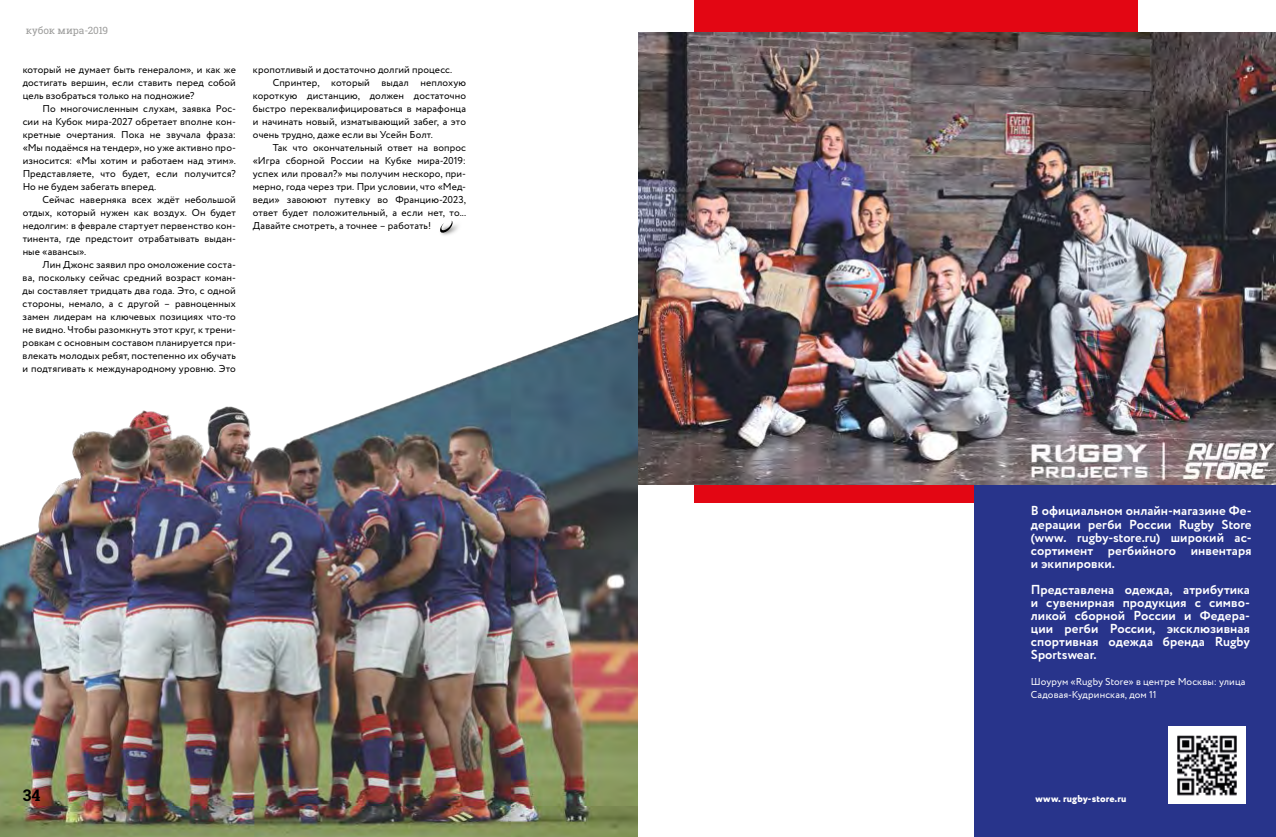
<style>
.page{position:relative;width:1276px;height:837px;background:#fff}
.page>*{position:absolute;margin:0;border:0;box-sizing:border-box;transform-origin:0 0}
.t1{font:700 16px "Roboto Slab";color:#000}
.t2{font:700 13px/13px "Circe";letter-spacing:.005em;color:#fff;text-align:justify}
.t3{font:10px/13px "Circe";letter-spacing:.01em;color:#000;text-align:justify}
.t4{font:10px/13px "Circe";letter-spacing:.01em;color:#fff}
.t5{font:800 10px "Circe";letter-spacing:.01em;color:#fff}
.t6{font:10px "Roboto Slab";color:#9d9d9c}
</style>
<div class="page">
<img style="left:0;top:315px;width:638px;height:521px">
<img style="left:441px;top:224px;width:17px;height:11px">
<svg style="left:440px;top:220px;width:13px;height:13px"></svg>
<div style="left:694px;top:0;width:444px;height:502px;background:#e30613"></div>
<div style="left:974px;top:112px;width:302px;height:724px;background:#28348b"></div>
<img style="left:639px;top:33px;width:637px;height:451px">
<img style="left:1169px;top:726px;width:76px;height:76px">
<p class="t6" style="left:26px;top:24px;width:84px">кубок мира-2019</p>
<p class="t3" style="left:23px;top:63px;width:215px">который не думает быть генералом», и как же достигать вершин, если ставить перед собой цель взобраться только на подножие?</p>
<p class="t3" style="left:23px;top:102px;width:215px;text-indent:20px">По многочисленным слухам, заявка Рос&shy;сии на Кубок мира-2027 обретает вполне кон&shy;кретные очертания. Пока не звучала фраза: «Мы подаёмся на тендер», но уже активно про&shy;износится: «Мы хотим и работаем над этим».<br>Представляете, что будет, если получится?<br>Но не будем забегать вперед.</p>
<p class="t3" style="left:23px;top:193px;width:215px;text-indent:20px">Сейчас наверняка всех ждёт небольшой отдых, который нужен как воздух. Он будет недолгим: в феврале стартует первенство кон&shy;тинента, где предстоит отрабатывать выдан&shy;ные «авансы».</p>
<p class="t3" style="left:23px;top:258px;width:215px;text-indent:20px">Лин Джонс заявил про омоложение соста&shy;ва, поскольку сейчас средний возраст коман&shy;ды составляет тридцать два года. Это, с одной стороны, немало, а с другой – равноценных замен лидерам на ключевых позициях что-то не видно. Чтобы разомкнуть этот круг, к трени&shy;ровкам с основным составом планируется при&shy;влекать молодых ребят, постепенно их обучать и подтягивать к международному уровню. Это</p>
<p class="t3" style="left:253px;top:63px;width:201px">кропотливый и достаточно долгий процесс.</p>
<p class="t3" style="left:273px;top:76px;width:195px">Спринтер, который выдал неплохую</p>
<p class="t3" style="left:253px;top:89px;width:215px">короткую дистанцию, должен достаточно</p>
<p class="t3" style="left:253px;top:102px;width:215px">быстро переквалифицироваться в марафонца</p>
<p class="t3" style="left:253px;top:115px;width:215px">и начинать новый, изматывающий забег, а это</p>
<p class="t3" style="left:253px;top:128px;width:181px">очень трудно, даже если вы Усейн Болт.</p>
<p class="t3" style="left:273px;top:141px;width:195px">Так что окончательный ответ на вопрос</p>
<p class="t3" style="left:253px;top:154px;width:215px">«Игра сборной России на Кубке мира-2019:</p>
<p class="t3" style="left:253px;top:167px;width:215px">успех или провал?» мы получим нескоро, при-</p>
<p class="t3" style="left:253px;top:180px;width:215px">мерно, года через три. При условии, что «Мед-</p>
<p class="t3" style="left:253px;top:193px;width:215px">веди» завоюют путевку во Францию-2023,</p>
<p class="t3" style="left:253px;top:206px;width:215px">ответ будет положительный, а если нет, то...</p>
<p class="t3" style="left:253px;top:219px;width:180px">Давайте смотреть, а точнее – работать!</p>
<h1 class="t1" style="left:23px;top:783px;width:19px">34</h1>
<h2 class="t2" style="left:1031px;top:505px;width:222px">В официальном онлайн-магазине Фе&shy;дерации регби России Rugby Store (www. rugby-store.ru) широкий ас&shy;сортимент регбийного инвентаря и экипировки.</h2>
<h2 class="t2" style="left:1031px;top:583px;width:221px">Представлена одежда, атрибутика и сувенирная продукция с симво&shy;ликой сборной России и Федера&shy;ции регби России, эксклюзивная спортивная одежда бренда Rugby Sportswear.</h2>
<p class="t4" style="left:1031px;top:674px;width:216px">Шоурум «Rugby Store» в центре Москвы: улица<br>Садовая-Кудринская, дом 11</p>
<p class="t5" style="left:1035px;top:791px;width:92px">www. rugby-store.ru</p>
</div>
